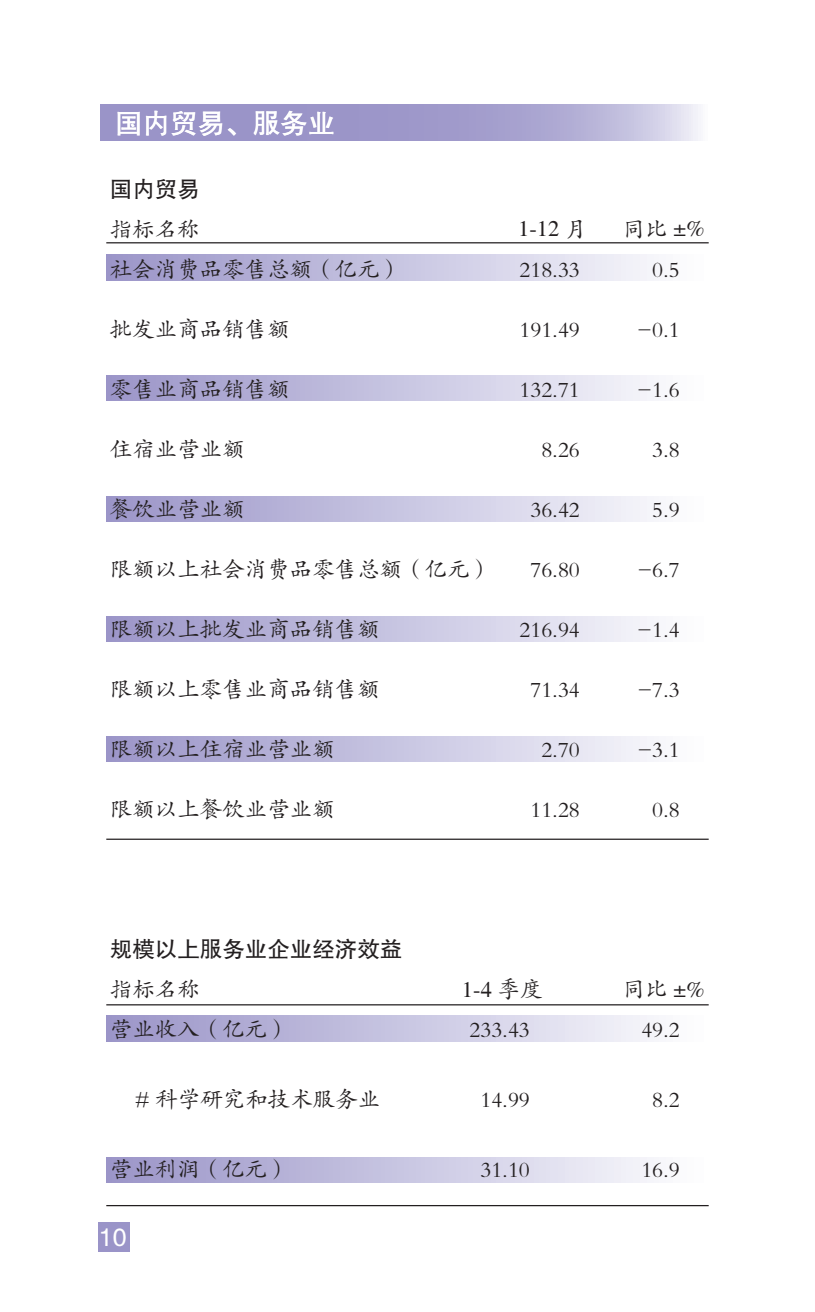
<style>
.page{position:relative;width:815px;height:1312px;background:#fff}
.page>*{position:absolute;margin:0;border:0;box-sizing:border-box;transform-origin:0 0}
.t1{font:27.5px "FZHTK GBK1 0";color:#fff}
.t2{font:25px "FZHTK GBK1 0";color:#fff}
.t3{font:22.5px "FZKTJW GB1 0";color:#231f20}
.t4{font:22.5px "FZHTK GBK1 0";color:#231f20}
.t5{font:22.5px "FZKTK GBK1 0";color:#231f20}
.t6{font:22.5px "Times";color:#231f20}
.s1{font-family:"FZKTK GBK1 0"}
.s2{font-family:"Times"}
</style>
<div class="page">
<svg style="left:101px;top:105px;width:597px;height:35px;background:#a7a2cf"></svg>
<div style="left:99px;top:1222px;width:31px;height:29px;background:#9a94c8"></div>
<div style="left:106px;top:254px;width:603px;height:26px;background:linear-gradient(to right,#9893c7,#fdfeff)"></div>
<div style="left:106px;top:375px;width:603px;height:25px;background:linear-gradient(to right,#9893c7,#fdfeff)"></div>
<div style="left:106px;top:496px;width:603px;height:26px;background:linear-gradient(to right,#9893c7,#fdfeff)"></div>
<div style="left:106px;top:616px;width:603px;height:25px;background:linear-gradient(to right,#9893c7,#fdfeff)"></div>
<div style="left:106px;top:736px;width:603px;height:25px;background:linear-gradient(to right,#9893c7,#fdfeff)"></div>
<div style="left:106px;top:1157px;width:603px;height:25px;background:linear-gradient(to right,#9893c7,#fdfeff)"></div>
<div style="left:106px;top:1015px;width:603px;height:26px;background:linear-gradient(to right,#9893c7,#fdfeff)"></div>
<hr style="left:106px;top:242px;width:603px;height:1px;background:#231f20">
<hr style="left:106px;top:1003px;width:603px;height:2px;background:#231f20">
<hr style="left:106px;top:838px;width:603px;height:1px;background:#231f20">
<hr style="left:106px;top:1204px;width:603px;height:1px;background:#231f20">
<p class="t1" style="left:115px;top:108px;width:222px">国内贸易、服务业</p>
<p class="t4" style="left:110px;top:176px;width:91px">国内贸易</p>
<p class="t5" style="left:110px;top:217px;width:92px">指标名称</p>
<p class="t6" style="left:518px;top:216px;width:71px">1-12 <span class="s1">月</span></p>
<p class="t5" style="left:623px;top:217px;width:84px">同比 <span class="s2">±%</span></p>
<p class="t3" style="left:110px;top:257px;width:294px">社会消费品零售总额（亿元）</p>
<p class="t3" style="left:520px;top:257px;width:62px">218.33</p>
<p class="t3" style="left:652px;top:257px;width:29px">0.5</p>
<p class="t3" style="left:110px;top:317px;width:181px">批发业商品销售额</p>
<p class="t3" style="left:520px;top:317px;width:62px">191.49</p>
<p class="t3" style="left:637px;top:317px;width:44px">-0.1</p>
<p class="t3" style="left:110px;top:377px;width:181px">零售业商品销售额</p>
<p class="t3" style="left:520px;top:377px;width:62px">132.71</p>
<p class="t3" style="left:637px;top:377px;width:44px">-1.6</p>
<p class="t3" style="left:110px;top:437px;width:136px">住宿业营业额</p>
<p class="t3" style="left:541px;top:437px;width:40px">8.26</p>
<p class="t3" style="left:652px;top:437px;width:29px">3.8</p>
<p class="t3" style="left:110px;top:497px;width:136px">餐饮业营业额</p>
<p class="t3" style="left:530px;top:497px;width:51px">36.42</p>
<p class="t3" style="left:652px;top:497px;width:29px">5.9</p>
<p class="t3" style="left:110px;top:557px;width:384px">限额以上社会消费品零售总额（亿元）</p>
<p class="t3" style="left:530px;top:557px;width:51px">76.80</p>
<p class="t3" style="left:637px;top:557px;width:44px">-6.7</p>
<p class="t3" style="left:110px;top:617px;width:271px">限额以上批发业商品销售额</p>
<p class="t3" style="left:520px;top:617px;width:62px">216.94</p>
<p class="t3" style="left:637px;top:617px;width:44px">-1.4</p>
<p class="t3" style="left:110px;top:677px;width:271px">限额以上零售业商品销售额</p>
<p class="t3" style="left:530px;top:677px;width:51px">71.34</p>
<p class="t3" style="left:637px;top:677px;width:44px">-7.3</p>
<p class="t3" style="left:110px;top:737px;width:226px">限额以上住宿业营业额</p>
<p class="t3" style="left:541px;top:737px;width:40px">2.70</p>
<p class="t3" style="left:637px;top:737px;width:44px">-3.1</p>
<p class="t3" style="left:110px;top:797px;width:226px">限额以上餐饮业营业额</p>
<p class="t3" style="left:530px;top:797px;width:51px">11.28</p>
<p class="t3" style="left:652px;top:797px;width:29px">0.8</p>
<p class="t4" style="left:110px;top:936px;width:294px">规模以上服务业企业经济效益</p>
<p class="t5" style="left:110px;top:977px;width:91px">指标名称</p>
<p class="t6" style="left:462px;top:976px;width:82px">1-4 <span class="s1">季度</span></p>
<p class="t5" style="left:623px;top:977px;width:84px">同比 <span class="s2">±%</span></p>
<p class="t3" style="left:110px;top:1017px;width:181px">营业收入（亿元）</p>
<p class="t3" style="left:470px;top:1017px;width:62px">233.43</p>
<p class="t3" style="left:641px;top:1017px;width:40px">49.2</p>
<p class="t3" style="left:135px;top:1087px;width:247px"># 科学研究和技术服务业</p>
<p class="t3" style="left:480px;top:1087px;width:51px">14.99</p>
<p class="t3" style="left:652px;top:1087px;width:29px">8.2</p>
<p class="t3" style="left:110px;top:1157px;width:181px">营业利润（亿元）</p>
<p class="t3" style="left:480px;top:1157px;width:51px">31.10</p>
<p class="t3" style="left:641px;top:1157px;width:40px">16.9</p>
<p class="t2" style="left:99px;top:1222px;width:29px">10</p>
</div>
